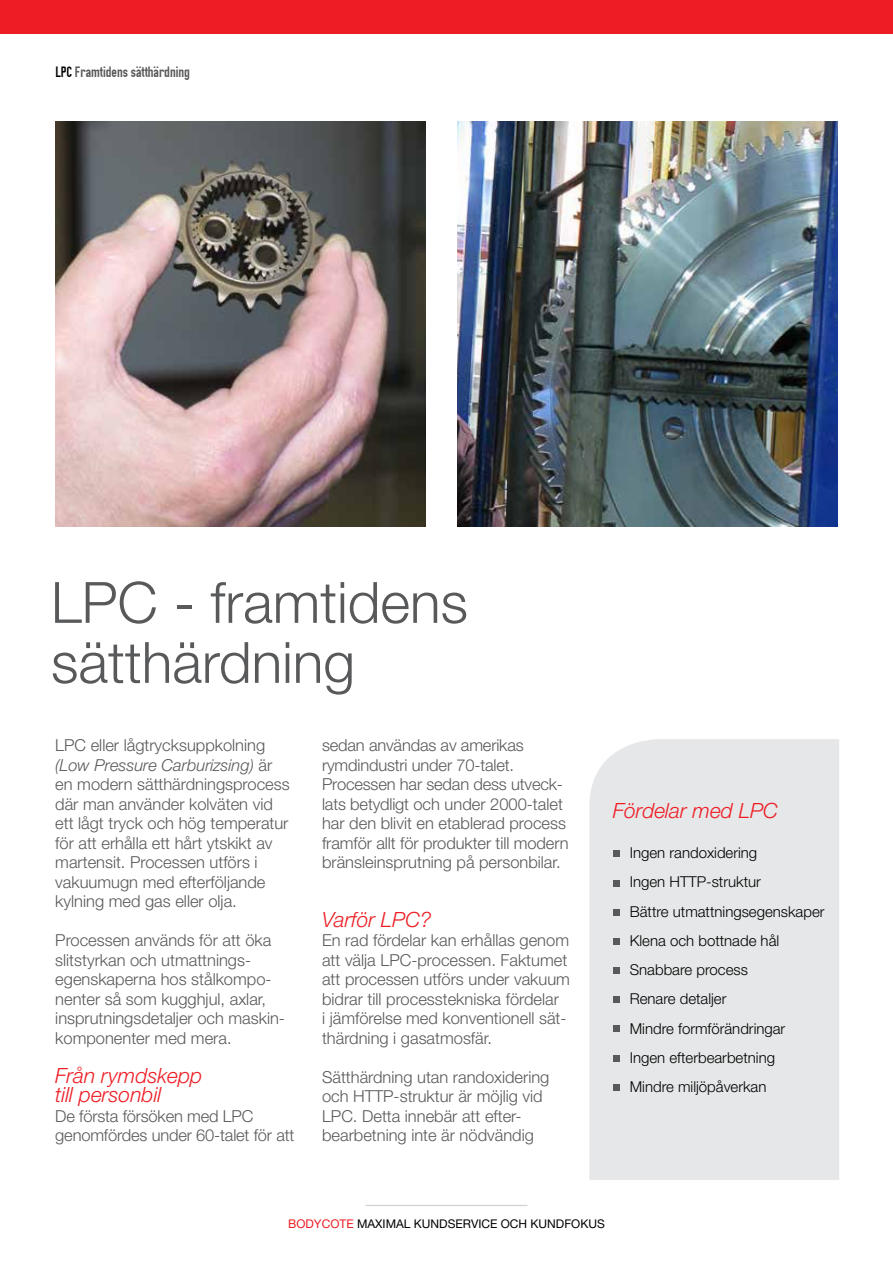
<style>
.page{position:relative;width:893px;height:1263px;background:#fff}
.page>*{position:absolute;margin:0;border:0;box-sizing:border-box;transform-origin:0 0}
.t1{font:300 57px/60px "Helvetica Neue LT Pro";color:#58595b}
.t2{font:italic 300 21px/19.5px "Helvetica Neue LT Pro";color:#ed1d24}
.t3{font:300 16.5px/19.5px "Helvetica Neue LT Pro";color:#58595b}
.t4{font:300 15px/29.2px "Helvetica Neue LT Pro";color:#000}
.t5{font:15px "OSP DIN";color:#58595b}
.t6{font:12px "Helvetica Neue LT Pro";color:#000}
.s1{color:#000}
.s2{font-style:italic}
.s3{color:#ed1d24}
</style>
<div class="page">
<div style="left:0;top:0;width:893px;height:34px;background:#ed1d24"></div>
<img style="left:55px;top:122px;width:370px;height:404px">
<hr style="left:365px;top:1205px;width:162px;height:1px;background:#d1d3d4">
<img style="left:458px;top:122px;width:380px;height:404px">
<div style="left:589px;top:739px;width:250px;height:441px;background:#e6e7e8"></div>
<div style="left:613px;top:850px;width:6px;height:7px;background:#58595b"></div>
<svg style="left:613px;top:880px;width:6px;height:6px"></svg>
<svg style="left:613px;top:909px;width:6px;height:6px"></svg>
<svg style="left:613px;top:938px;width:6px;height:6px"></svg>
<div style="left:613px;top:967px;width:6px;height:7px;background:#58595b"></div>
<div style="left:613px;top:996px;width:6px;height:7px;background:#58595b"></div>
<div style="left:613px;top:1025px;width:6px;height:7px;background:#58595b"></div>
<svg style="left:613px;top:1055px;width:6px;height:6px"></svg>
<svg style="left:613px;top:1084px;width:6px;height:6px"></svg>
<p class="t5" style="left:56px;top:64px;width:136px"><span class="s1">LPC</span> Framtidens sätthärdning</p>
<h1 class="t1" style="left:51px;top:571px;width:418px">LPC - framtidens sätthärdning</h1>
<p class="t3" style="left:55px;top:735px;width:236px">LPC eller lågtrycksuppkolning <span class="s2">(Low Pressure Carburizsing)</span> är en modern sätthärdningsprocess där man använder kolväten vid ett lågt tryck och hög temperatur för att erhålla ett hårt ytskikt av martensit. Processen utförs i vakuumugn med efterföljande kylning med gas eller olja.</p>
<p class="t3" style="left:55px;top:930px;width:231px">Processen används för att öka slitstyrkan och utmattnings&shy;egenskaperna hos stålkompo&shy;nenter så som kugghjul, axlar, insprutningsdetaljer och maskin&shy;komponenter med mera.</p>
<p class="t2" style="left:55px;top:1065px;width:148px">Från rymdskepp till personbil</p>
<p class="t3" style="left:55px;top:1106px;width:241px">De första försöken med LPC genomfördes under 60-talet för att</p>
<p class="t3" style="left:322px;top:735px;width:248px">sedan användas av amerikas rymdindustri under 70-talet.<br>Processen har sedan dess utveck&shy;lats betydligt och under 2000-talet har den blivit en etablerad process framför allt för produkter till modern bränsleinsprutning på personbilar.</p>
<p class="t2" style="left:322px;top:909px;width:111px">Varför LPC?</p>
<p class="t3" style="left:322px;top:930px;width:249px">En rad fördelar kan erhållas genom att välja LPC-processen. Faktumet att processen utförs under vakuum bidrar till processtekniska fördelar<br>i jämförelse med konventionell sät&shy;thärdning i gasatmosfär.</p>
<p class="t3" style="left:322px;top:1067px;width:229px">Sätthärdning utan randoxidering och HTTP-struktur är möjlig vid<br>LPC. Detta innebär att efter&shy;bearbetning inte är nödvändig</p>
<p class="t2" style="left:613px;top:800px;width:167px">Fördelar med LPC</p>
<p class="t4" style="left:630px;top:838px;width:196px">Ingen randoxidering<br>Ingen HTTP-struktur<br>Bättre utmattningsegenskaper<br>Klena och bottnade hål<br>Snabbare process<br>Renare detaljer<br>Mindre formförändringar<br>Ingen efterbearbetning<br>Mindre miljöpåverkan</p>
<p class="t6" style="left:288px;top:1217px;width:318px"><span class="s3">BODYCOTE</span> MAXIMAL KUNDSERVICE OCH KUNDFOKUS</p>
</div>
